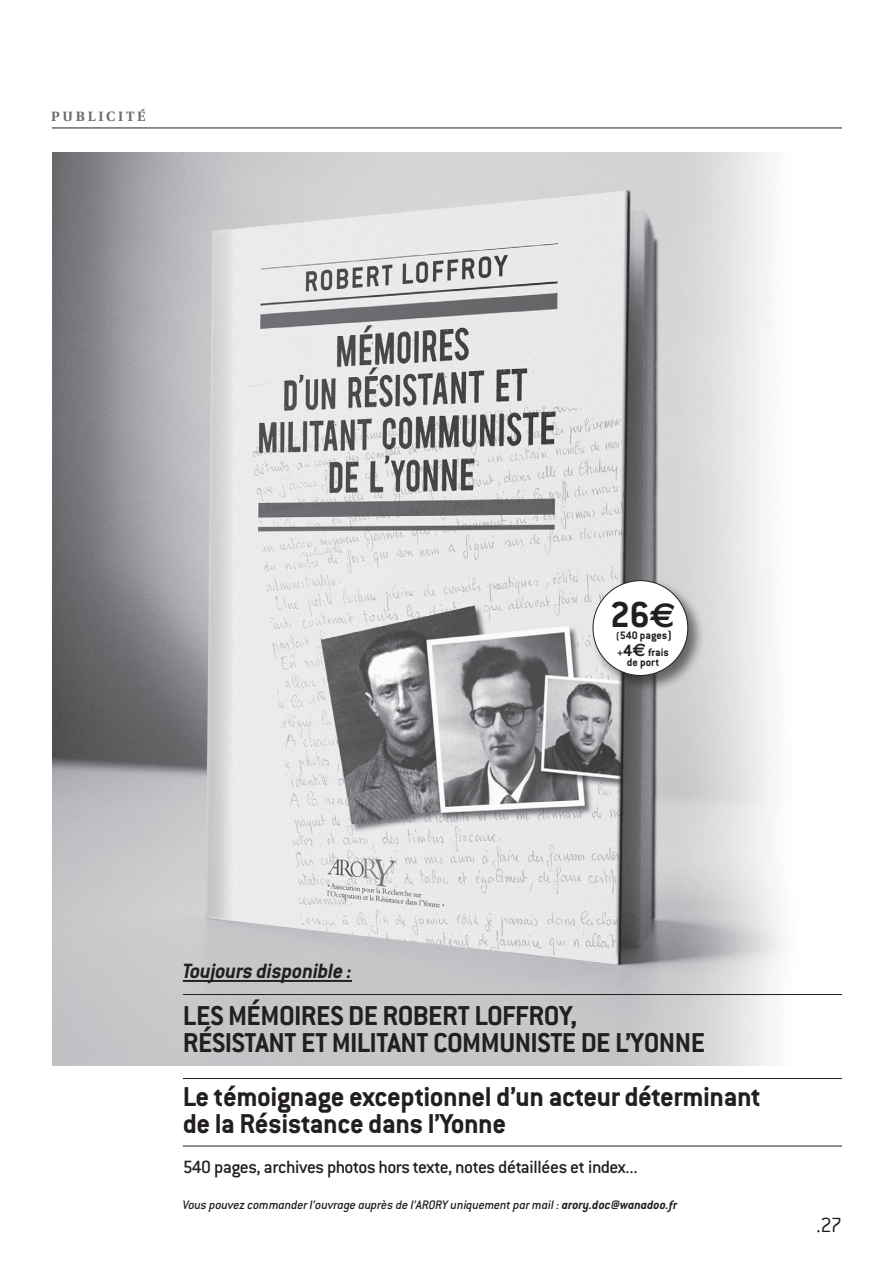
<style>
.page{position:relative;width:893px;height:1263px;background:#fff}
.page>*{position:absolute;margin:0;border:0;box-sizing:border-box;transform-origin:0 0}
.t1{font:700 39.6px "Conduit ITC";color:#231f20}
.t2{font:700 34.65px "Euro Sans";color:#231f20}
.t3{font:700 30px/27px "Conduit ITC";letter-spacing:-.015em;color:#231f20}
.t4{font:italic 700 22.65px "Conduit ITC";letter-spacing:-.015em;color:#231f20}
.t5{font:300 22.5px "Conduit ITC";color:#231f20}
.t6{font:500 19.5px "Conduit ITC";letter-spacing:-.025em;color:#231f20}
.t7{font:italic 500 13.5px "Conduit ITC";letter-spacing:-.015em;color:#231f20}
.t8{font:700 13.5px "Utopia";letter-spacing:.2em;color:#6c6d70}
.t9{font:700 11.85px/9.9px "Conduit ITC";color:#231f20;text-align:center}
.s1{font-size:9.9px}
.s2{font-size:18px}
.s3{font-family:"Euro Sans";font-size:18px}
.s4{font-weight:700}
</style>
<div class="page">
<hr style="left:52px;top:128px;width:790px;height:1px;background:#231f20">
<img style="left:52px;top:152px;width:735px;height:914px">
<div style="left:591px;top:578px;width:114px;height:115px;background:#231f20;opacity:.6"></div>
<div style="left:593px;top:581px;width:95px;height:94px;background:#fff;border-radius:50%"></div>
<hr style="left:183px;top:980px;width:169px;height:2px;background:#231f20">
<hr style="left:183px;top:994px;width:659px;height:1px;background:#231f20">
<hr style="left:183px;top:1078px;width:659px;height:1px;background:#231f20">
<hr style="left:183px;top:1146px;width:659px;height:1px;background:#231f20">
<p class="t8" style="left:51px;top:108px;width:96px">PUBLICITÉ</p>
<h1 class="t1" style="left:610px;top:592px;width:41px">26</h1>
<p class="t9" style="left:616px;top:630px;width:57px"><span class="s1">(</span>540 pages)</p>
<p class="t2" style="left:650px;top:595px;width:28px">E</p>
<p class="t9" style="left:617px;top:647px;width:53px">+<span class="s2">4</span><span class="s3">E</span> frais de port</p>
<p class="t4" style="left:183px;top:958px;width:171px">Toujours disponible :</p>
<p class="t3" style="left:183px;top:1001px;width:524px">LES MÉMOIRES DE ROBERT LOFFROY,<br>RÉSISTANT ET MILITANT COMMUNISTE DE L’YONNE</p>
<p class="t3" style="left:183px;top:1082px;width:579px">Le témoignage exceptionnel d’un acteur déterminant de la Résistance dans l’Yonne</p>
<p class="t6" style="left:183px;top:1156px;width:456px">540 pages, archives photos hors texte, notes détaillées et index...</p>
<p class="t7" style="left:183px;top:1197px;width:496px">Vous pouvez commander l’ouvrage auprès de l’ARORY uniquement par mail : <span class="s4">arory.doc@wanadoo.fr</span></p>
<p class="t5" style="left:816px;top:1213px;width:27px">.27</p>
</div>
